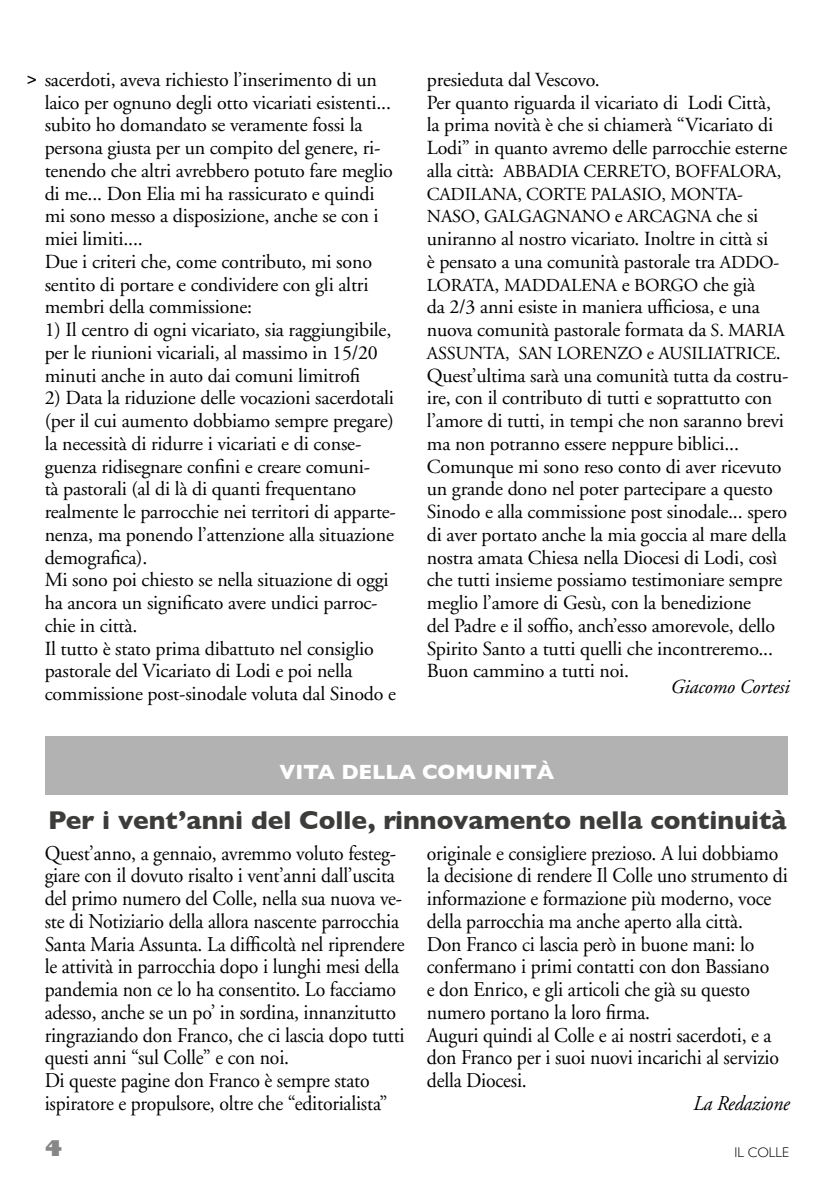
<style>
.page{position:relative;width:819px;height:1191px;background:#fff}
.page>*{position:absolute;margin:0;border:0;box-sizing:border-box;transform-origin:0 0}
.t1{font:700 26.25px "Gill Sans";color:#3c3c3b}
.t2{font:21px/22.8px "Adobe Garamond";letter-spacing:-.01em;color:#000;scale:.94 1}
.t3{font:700 21px "Gill Sans";color:#fff}
.t4{font:italic 21px "Adobe Garamond";letter-spacing:-.01em;color:#000;scale:.94 1}
.t5{font:800 21px "Gill Sans";color:#878787}
.t6{font:19.95px/22.8px "Adobe Garamond";letter-spacing:-.01em;color:#000}
.t7{font:italic 19.95px "Adobe Garamond";letter-spacing:-.01em;color:#000}
.t8{font:18.2px/22.8px "Adobe Garamond";letter-spacing:-.01em;color:#000}
.t9{font:17.5px "Gill Sans";color:#000}
.t10{font:300 14px "Gill Sans";color:#000}
.s1{font-size:19.95px}
.s2{font-size:18.2px}
</style>
<div class="page">
<div style="left:45px;top:736px;width:743px;height:59px;background:#b3b2b2"></div>
<p class="t9" style="left:27px;top:69px;width:12px">&gt;</p>
<p class="t6" style="left:45px;top:69px;width:350px">sacerdoti, aveva richiesto l’inserimento di un laico per ognuno degli otto vicariati esistenti... subito ho domandato se veramente fossi la persona giusta per un compito del genere, ri&shy;tenendo che altri avrebbero potuto fare meglio di me... Don Elia mi ha rassicurato e quindi mi sono messo a disposizione, anche se con i miei limiti....<br>Due i criteri che, come contributo, mi sono sentito di portare e condividere con gli altri membri della commissione:</p>
<p class="t6" style="left:45px;top:319px;width:348px">1) Il centro di ogni vicariato, sia raggiungibile, per le riunioni vicariali, al massimo in 15/20 minuti anche in auto dai comuni limitrofi</p>
<p class="t6" style="left:45px;top:387px;width:353px">2) Data la riduzione delle vocazioni sacerdotali (per il cui aumento dobbiamo sempre pregare) la necessità di ridurre i vicariati e di conse&shy;guenza ridisegnare confini e creare comuni-<br>tà pastorali (al di là di quanti frequentano realmente le parrocchie nei territori di apparte&shy;nenza, ma ponendo l’attenzione alla situazione demografica).<br>Mi sono poi chiesto se nella situazione di oggi ha ancora un significato avere undici parroc&shy;chie in città.<br>Il tutto è stato prima dibattuto nel consiglio pastorale del Vicariato di Lodi e poi nella commissione post-sinodale voluta dal Sinodo e</p>
<p class="t6" style="left:427px;top:69px;width:362px">presieduta dal Vescovo.<br>Per quanto riguarda il vicariato di Lodi Città, la prima novità è che si chiamerà “Vicariato di Lodi” in quanto avremo delle parrocchie esterne</p>
<p class="t8" style="left:427px;top:160px;width:356px"><span class="s1">alla città:</span> ABBADIA CERRETO, BOFFALORA,<br>CADILANA, CORTE PALASIO, MONTA-<br>NASO, GALGAGNANO <span class="s1">e</span> ARCAGNA <span class="s1">che si</span></p>
<p class="t6" style="left:427px;top:228px;width:354px">uniranno al nostro vicariato. Inoltre in città si è pensato a una comunità pastorale tra <span class="s2">ADDO-</span></p>
<p class="t8" style="left:427px;top:274px;width:330px">LORATA<span class="s1">,</span> MADDALENA <span class="s1">e</span> BORGO <span class="s1">che già</span></p>
<p class="t6" style="left:427px;top:296px;width:359px">da 2/3 anni esiste in maniera ufficiosa, e una nuova comunità pastorale formata da <span class="s2">S. MARIA</span></p>
<p class="t8" style="left:427px;top:342px;width:355px">ASSUNTA, SAN LORENZO e AUSILIATRICE<span class="s1">.</span></p>
<p class="t6" style="left:427px;top:364px;width:363px">Quest’ultima sarà una comunità tutta da costru&shy;ire, con il contributo di tutti e soprattutto con l’amore di tutti, in tempi che non saranno brevi ma non potranno essere neppure biblici...<br>Comunque mi sono reso conto di aver ricevuto un grande dono nel poter partecipare a questo Sinodo e alla commissione post sinodale... spero di aver portato anche la mia goccia al mare della nostra amata Chiesa nella Diocesi di Lodi, così che tutti insieme possiamo testimoniare sempre meglio l’amore di Gesù, con la benedizione<br>del Padre e il soffio, anch’esso amorevole, dello Spirito Santo a tutti quelli che incontreremo...<br>Buon cammino a tutti noi.</p>
<p class="t7" style="left:669px;top:676px;width:121px">Giacomo Cortesi</p>
<p class="t3" style="left:279px;top:755px;width:276px">VITA DELLA COMUNITÀ</p>
<h1 class="t1" style="left:48px;top:799px;width:739px">Per i vent’anni del Colle, rinnovamento nella continuità</h1>
<p class="t2" style="left:45px;top:842px;width:384px">Quest’anno, a gennaio, avremmo voluto festeg&shy;giare con il dovuto risalto i vent’anni dall’uscita del primo numero del Colle, nella sua nuova ve&shy;ste di Notiziario della allora nascente parrocchia Santa Maria Assunta. La difficoltà nel riprendere le attività in parrocchia dopo i lunghi mesi della pandemia non ce lo ha consentito. Lo facciamo adesso, anche se un po’ in sordina, innanzitutto ringraziando don Franco, che ci lascia dopo tutti questi anni “sul Colle” e con noi.<br>Di queste pagine don Franco è sempre stato ispiratore e propulsore, oltre che “editorialista”</p>
<p class="t2" style="left:427px;top:842px;width:385px">originale e consigliere prezioso. A lui dobbiamo la decisione di rendere Il Colle uno strumento di informazione e formazione più moderno, voce della parrocchia ma anche aperto alla città.<br>Don Franco ci lascia però in buone mani: lo confermano i primi contatti con don Bassiano<br>e don Enrico, e gli articoli che già su questo numero portano la loro firma.<br>Auguri quindi al Colle e ai nostri sacerdoti, e a don Franco per i suoi nuovi incarichi al servizio della Diocesi.</p>
<p class="t4" style="left:692px;top:1091px;width:104px">La Redazione</p>
<p class="t5" style="left:45px;top:1132px;width:19px">4</p>
<p class="t10" style="left:734px;top:1141px;width:56px">IL COLLE</p>
</div>
